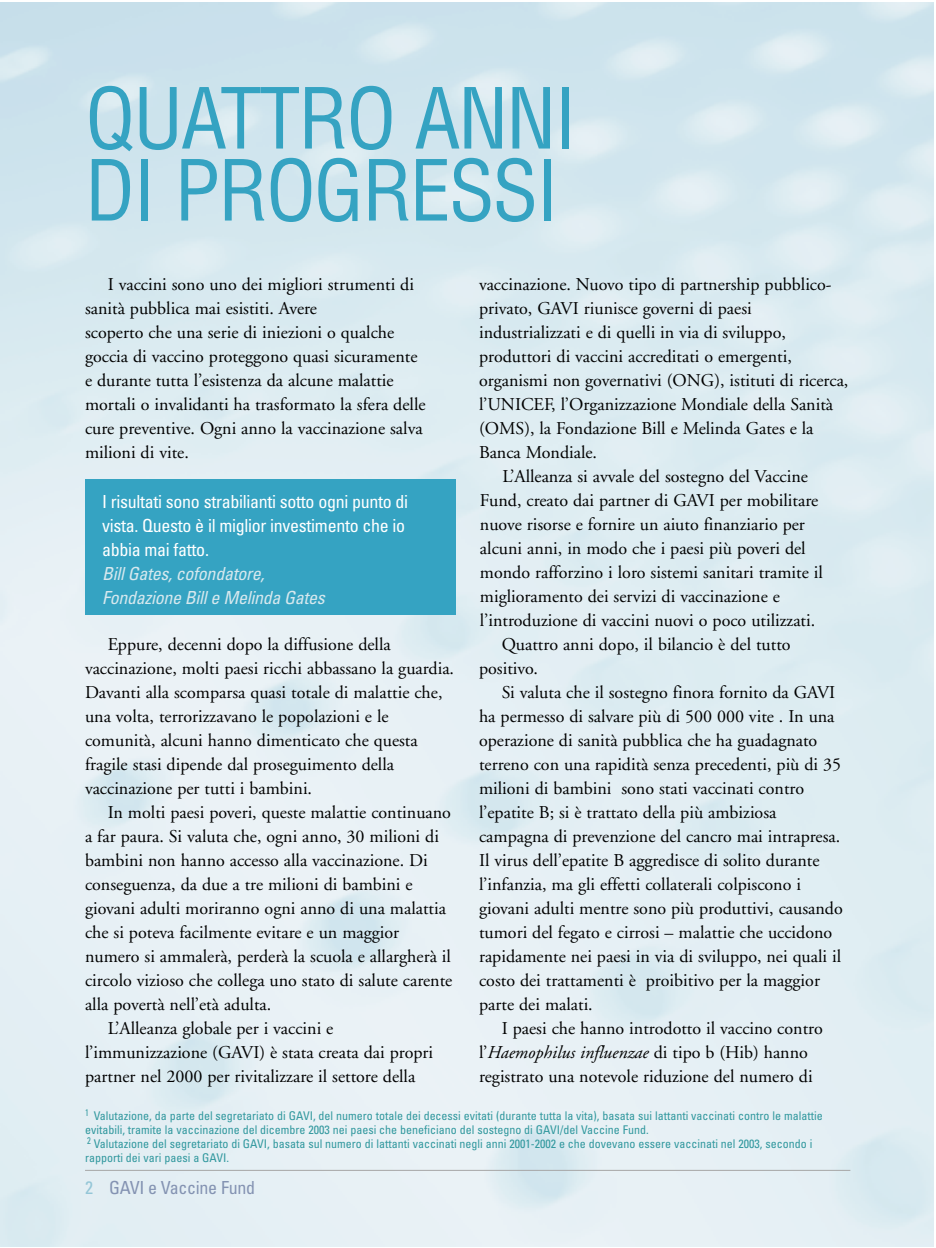
<style>
.page{position:relative;width:936px;height:1248px;background:#fff}
.page>*{position:absolute;margin:0;border:0;box-sizing:border-box;transform-origin:0 0}
.t1{font:condensed 82px/72px "Helvetica";letter-spacing:-.025em;color:#35a3c2}
.t2{font:18px/24px "Adobe Garamond";color:#000}
.t3{font:condensed 18px/24px "Univers";letter-spacing:-.02em;color:#fff}
.t4{font:italic condensed 18px/24px "Univers";letter-spacing:-.02em;color:#d6e8ee}
.t5{font:italic 18px "Adobe Garamond";color:#000}
.t6{font:condensed 18px "Univers";letter-spacing:-.02em;color:#8493b2}
.t7{font:condensed 12px/14px "Univers";color:#31989e}
.s1{font-style:normal}
.s2{color:#94c6d7}
</style>
<div class="page">
<img style="left:0;top:2px;width:934px;height:1245px">
<hr style="left:85px;top:1170px;width:765px;height:1px;background:#a6a6a6">
<div style="left:85px;top:479px;width:371px;height:135px;background:#35a3c2"></div>
<h1 class="t1" style="left:85px;top:90px;width:494px">QUATTRO ANNI<br>DI PROGRESSI</h1>
<p class="t2" style="left:85px;top:274px;width:342px;text-indent:23px">I vaccini sono uno dei migliori strumenti di sanità pubblica mai esistiti. Avere<br>scoperto che una serie di iniezioni o qualche goccia di vaccino proteggono quasi sicuramente e durante tutta l’esistenza da alcune malattie mortali o invalidanti ha trasformato la sfera delle cure preventive. Ogni anno la vaccinazione salva milioni di vite.</p>
<p class="t3" style="left:102px;top:491px;width:308px">I risultati sono strabilianti sotto ogni punto di vista. Questo è il miglior investimento che io abbia mai fatto.</p>
<p class="t4" style="left:102px;top:563px;width:224px">Bill Gates, cofondatore,<br>Fondazione Bill e Melinda Gates</p>
<p class="t2" style="left:85px;top:634px;width:371px;text-indent:23px">Eppure, decenni dopo la diffusione della vaccinazione, molti paesi ricchi abbassano la guardia.<br>Davanti alla scomparsa quasi totale di malattie che, una volta, terrorizzavano le popolazioni e le comunità, alcuni hanno dimenticato che questa fragile stasi dipende dal proseguimento della vaccinazione per tutti i bambini.</p>
<p class="t2" style="left:108px;top:802px;width:345px">In molti paesi poveri, queste malattie continuano</p>
<p class="t2" style="left:85px;top:826px;width:355px">a far paura. Si valuta che, ogni anno, 30 milioni di</p>
<p class="t2" style="left:85px;top:850px;width:344px">bambini non hanno accesso alla vaccinazione. Di</p>
<p class="t2" style="left:85px;top:874px;width:329px">conseguenza, da due a tre milioni di bambini e</p>
<p class="t2" style="left:85px;top:898px;width:362px">giovani adulti moriranno ogni anno di una malattia</p>
<p class="t2" style="left:85px;top:922px;width:316px">che si poteva facilmente evitare e un maggior</p>
<p class="t2" style="left:85px;top:946px;width:367px">numero si ammalerà, perderà la scuola e allargherà il</p>
<p class="t2" style="left:85px;top:970px;width:369px">circolo vizioso che collega uno stato di salute carente</p>
<p class="t2" style="left:85px;top:994px;width:188px">alla povertà nell’età adulta.</p>
<p class="t2" style="left:108px;top:1018px;width:227px">L’Alleanza globale per i vaccini e</p>
<p class="t2" style="left:85px;top:1042px;width:350px">l’immunizzazione (GAVI) è stata creata dai propri</p>
<p class="t2" style="left:85px;top:1066px;width:332px">partner nel 2000 per rivitalizzare il settore della</p>
<p class="t2" style="left:479px;top:274px;width:354px">vaccinazione. Nuovo tipo di partnership pubblico-</p>
<p class="t2" style="left:479px;top:298px;width:274px">privato, GAVI riunisce governi di paesi</p>
<p class="t2" style="left:479px;top:322px;width:308px">industrializzati e di quelli in via di sviluppo,</p>
<p class="t2" style="left:479px;top:346px;width:314px">produttori di vaccini accreditati o emergenti,</p>
<p class="t2" style="left:479px;top:370px;width:371px">organismi non governativi (ONG), istituti di ricerca,</p>
<p class="t2" style="left:479px;top:394px;width:356px">l’UNICEF, l’Organizzazione Mondiale della Sanità</p>
<p class="t2" style="left:479px;top:418px;width:336px">(OMS), la Fondazione Bill e Melinda Gates e la</p>
<p class="t2" style="left:479px;top:442px;width:120px">Banca Mondiale.</p>
<p class="t2" style="left:503px;top:466px;width:307px">L’Alleanza si avvale del sostegno del Vaccine</p>
<p class="t2" style="left:480px;top:490px;width:340px">Fund, creato dai partner di GAVI per mobilitare</p>
<p class="t2" style="left:480px;top:514px;width:326px">nuove risorse e fornire un aiuto finanziario per</p>
<p class="t2" style="left:480px;top:538px;width:327px">alcuni anni, in modo che i paesi più poveri del</p>
<p class="t2" style="left:480px;top:562px;width:344px">mondo rafforzino i loro sistemi sanitari tramite il</p>
<p class="t2" style="left:480px;top:586px;width:301px">miglioramento dei servizi di vaccinazione e</p>
<p class="t2" style="left:480px;top:610px;width:337px">l’introduzione di vaccini nuovi o poco utilizzati.</p>
<p class="t2" style="left:502px;top:634px;width:290px">Quattro anni dopo, il bilancio è del tutto</p>
<p class="t2" style="left:479px;top:658px;width:61px">positivo.</p>
<p class="t2" style="left:502px;top:682px;width:335px">Si valuta che il sostegno finora fornito da GAVI</p>
<p class="t2" style="left:479px;top:706px;width:357px">ha permesso di salvare più di 500 000 vite . In una</p>
<p class="t2" style="left:479px;top:730px;width:340px">operazione di sanità pubblica che ha guadagnato</p>
<p class="t2" style="left:479px;top:754px;width:364px">terreno con una rapidità senza precedenti, più di 35</p>
<p class="t2" style="left:479px;top:778px;width:327px">milioni di bambini sono stati vaccinati contro</p>
<p class="t2" style="left:479px;top:802px;width:299px">l’epatite B; si è trattato della più ambiziosa</p>
<p class="t2" style="left:479px;top:826px;width:363px">campagna di prevenzione del cancro mai intrapresa.</p>
<p class="t2" style="left:479px;top:850px;width:342px">Il virus dell’epatite B aggredisce di solito durante</p>
<p class="t2" style="left:479px;top:874px;width:323px">l’infanzia, ma gli effetti collaterali colpiscono i</p>
<p class="t2" style="left:479px;top:898px;width:365px">giovani adulti mentre sono più produttivi, causando</p>
<p class="t2" style="left:479px;top:922px;width:355px">tumori del fegato e cirrosi – malattie che uccidono</p>
<p class="t2" style="left:479px;top:946px;width:364px">rapidamente nei paesi in via di sviluppo, nei quali il</p>
<p class="t2" style="left:479px;top:970px;width:342px">costo dei trattamenti è proibitivo per la maggior</p>
<p class="t2" style="left:479px;top:994px;width:115px">parte dei malati.</p>
<p class="t2" style="left:502px;top:1018px;width:323px">I paesi che hanno introdotto il vaccino contro</p>
<p class="t5" style="left:479px;top:1045px;width:330px"><span class="s1">l’</span>Haemophilus influenzae <span class="s1">di tipo b (Hib) hanno</span></p>
<p class="t2" style="left:479px;top:1066px;width:335px">registrato una notevole riduzione del numero di</p>
<p class="t7" style="left:85px;top:1109px;width:739px"><sup>1</sup> Valutazione, da parte del segretariato di GAVI, del numero totale dei decessi evitati (durante tutta la vita), basata sui lattanti vaccinati contro le malattie evitabili, tramite la vaccinazione del dicembre 2003 nei paesi che beneficiano del sostegno di GAVI/del Vaccine Fund.<br><sup>2</sup> Valutazione del segretariato di GAVI, basata sul numero di lattanti vaccinati negli anni 2001-2002 e che dovevano essere vaccinati nel 2003, secondo i rapporti dei vari paesi a GAVI.</p>
<p class="t6" style="left:85px;top:1181px;width:172px"><span class="s2">2</span> GAVI e Vaccine Fund</p>
</div>
